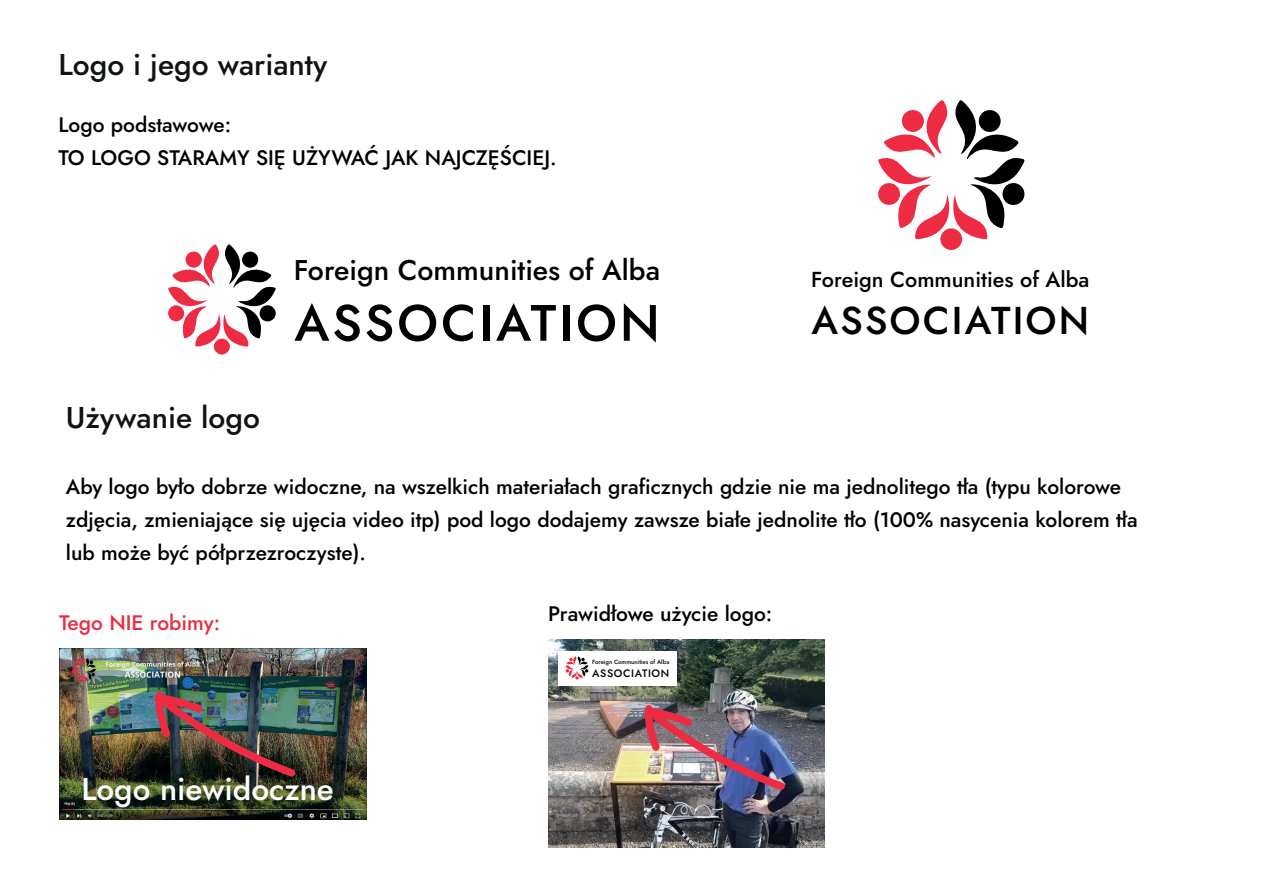
<style>
.page{position:relative;width:1263px;height:893px;background:#fff}
.page>*{position:absolute;margin:0;border:0;box-sizing:border-box;transform-origin:0 0}
.t1{font:500 51px "Jost";letter-spacing:.055em;color:#000001}
.t2{font:500 38.85px "Jost";letter-spacing:.055em;color:#000001}
.t3{font:500 31.5px "Jost";color:#fff}
.t4{font:500 30px "Jost";color:#101315}
.t5{font:500 28.5px "Jost";color:#000001}
.t6{font:500 21.6px "Jost";color:#000001}
.t7{font:500 21px/33px "Jost";color:#000001}
.t8{font:500 21px "Jost";color:#ed2c43}
.t9{font:500 10.8px "Jost";letter-spacing:.055em;color:#000001}
.t10{font:500 6px "Jost";color:#000001}
</style>
<div class="page">
<svg style="left:168px;top:244px;width:108px;height:103px"></svg>
<div style="left:186px;top:252px;width:16px;height:16px;background:#ed2c43;border-radius:50%"></div>
<div style="left:214px;top:339px;width:16px;height:16px;background:#ed2c43;border-radius:50%"></div>
<div style="left:168px;top:305px;width:16px;height:16px;background:#ed2c43;border-radius:50%"></div>
<div style="left:260px;top:305px;width:16px;height:16px;background:#000001;border-radius:50%"></div>
<div style="left:242px;top:252px;width:16px;height:16px;background:#000001;border-radius:50%"></div>
<svg style="left:878px;top:100px;width:147px;height:139px"></svg>
<div style="left:902px;top:110px;width:22px;height:22px;background:#ed2c43;border-radius:50%"></div>
<div style="left:940px;top:228px;width:22px;height:22px;background:#ed2c43;border-radius:50%"></div>
<div style="left:878px;top:183px;width:22px;height:22px;background:#ed2c43;border-radius:50%"></div>
<div style="left:1002px;top:183px;width:22px;height:22px;background:#000001;border-radius:50%"></div>
<div style="left:979px;top:110px;width:22px;height:22px;background:#000001;border-radius:50%"></div>
<img style="left:59px;top:649px;width:307px;height:171px">
<img style="left:154px;top:692px;width:142px;height:85px">
<img style="left:548px;top:640px;width:277px;height:207px">
<div style="left:559px;top:651px;width:118px;height:35px;background:#fff"></div>
<svg style="left:566px;top:656px;width:22px;height:23px"></svg>
<img style="left:644px;top:705px;width:141px;height:85px">
<h3 class="t4" style="left:58px;top:44px;width:270px">Logo i jego warianty</h3>
<p class="t7" style="left:58px;top:108px;width:500px">Logo podstawowe:<br>TO LOGO STARAMY SIĘ UŻYWAĆ JAK NAJCZĘŚCIEJ.</p>
<h3 class="t4" style="left:66px;top:397px;width:196px">Używanie logo</h3>
<h3 class="t5" style="left:294px;top:250px;width:368px">Foreign Communities of Alba</h3>
<h1 class="t1" style="left:294px;top:288px;width:367px">ASSOCIATION</h1>
<p class="t6" style="left:811px;top:265px;width:280px">Foreign Communities of Alba</p>
<h2 class="t2" style="left:811px;top:293px;width:279px">ASSOCIATION</h2>
<p class="t7" style="left:66px;top:471px;width:1073px">Aby logo było dobrze widoczne, na wszelkich materiałach graficznych gdzie nie ma jednolitego tła (typu kolorowe zdjęcia, zmieniające się ujęcia video itp) pod logo dodajemy zawsze białe jednolite tło (100% nasycenia kolorem tła lub może być półprzezroczyste).</p>
<p class="t8" style="left:59px;top:608px;width:163px">Tego NIE robimy:</p>
<h3 class="t3" style="left:81px;top:767px;width:254px">Logo niewidoczne</h3>
<p class="t7" style="left:548px;top:597px;width:226px">Prawidłowe użycie logo:</p>
<p class="t10" style="left:592px;top:657px;width:79px">Foreign Communities of Alba</p>
<p class="t9" style="left:592px;top:665px;width:79px">ASSOCIATION</p>
</div>
